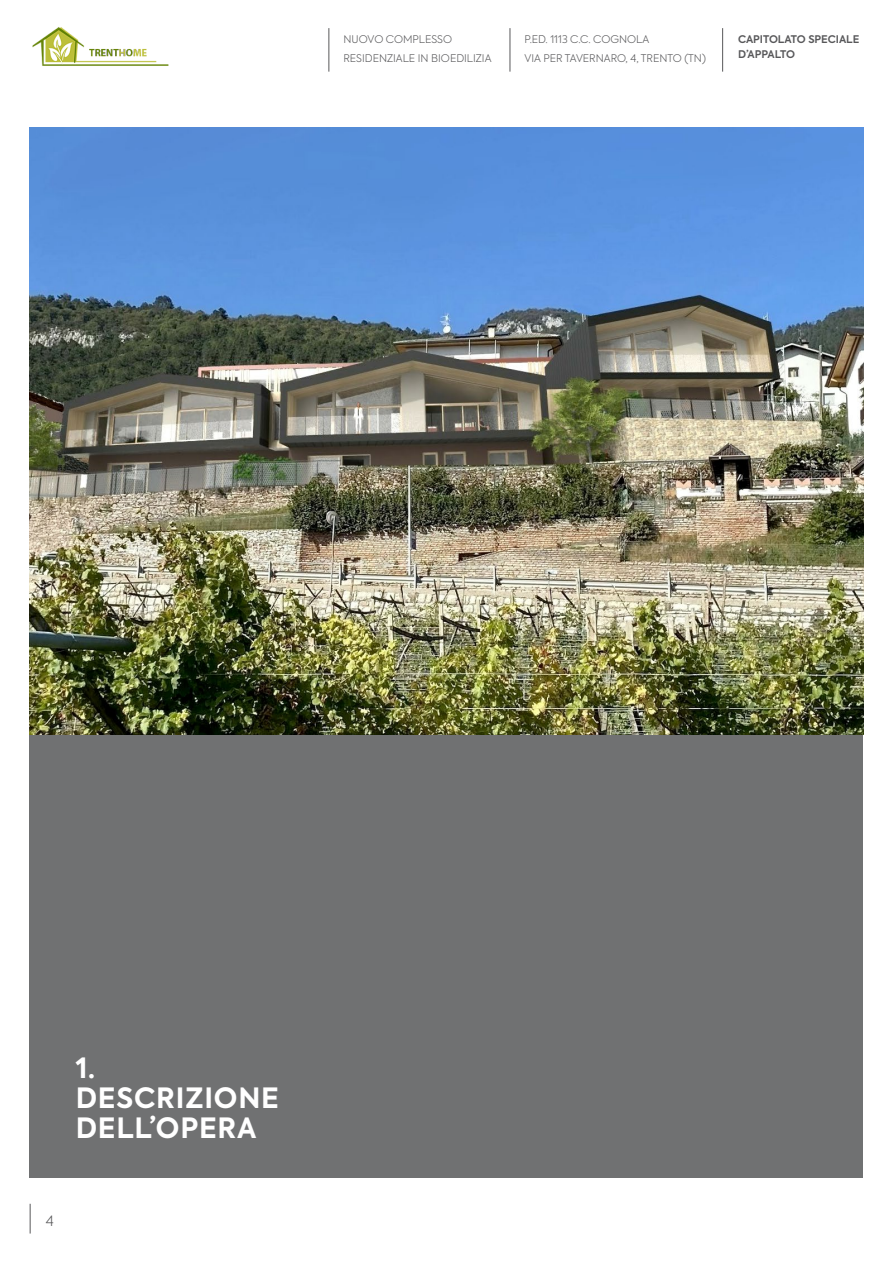
<style>
.page{position:relative;width:893px;height:1263px;background:#fff}
.page>*{position:absolute;margin:0;border:0;box-sizing:border-box;transform-origin:0 0}
.t1{font:700 27.75px/29.8px "Axiforma";letter-spacing:.03em;color:#fff}
.t2{font:300 14.25px "Axiforma";color:#58585a}
.t3{font:300 10.5px/19.2px "Axiforma";color:#58585a}
.t4{font:600 10.5px/15px "Axiforma";color:#58585a}
</style>
<div class="page">
<svg style="left:30px;top:1204px;width:1px;height:29px"></svg>
<hr style="left:510px;top:28px;width:1px;height:44px;background:#58585a">
<hr style="left:722px;top:28px;width:1px;height:44px;background:#58585a">
<hr style="left:328px;top:28px;width:1px;height:44px;background:#58585a">
<img style="left:32px;top:27px;width:137px;height:39px">
<div style="left:30px;top:735px;width:833px;height:443px;background:#707172"></div>
<img style="left:30px;top:128px;width:833px;height:607px">
<p class="t3" style="left:343px;top:30px;width:150px">NUOVO COMPLESSO<br>RESIDENZIALE IN BIOEDILIZIA</p>
<p class="t4" style="left:738px;top:32px;width:123px">CAPITOLATO SPECIALE<br>D’APPALTO</p>
<p class="t3" style="left:525px;top:30px;width:183px">P.ED. 1113 C.C. COGNOLA<br>VIA PER TAVERNARO, 4, TRENTO (TN)</p>
<h1 class="t1" style="left:76px;top:1054px;width:205px">1.<br>DESCRIZIONE<br>DELL’OPERA</h1>
<h2 class="t2" style="left:46px;top:1211px;width:10px">4</h2>
</div>
